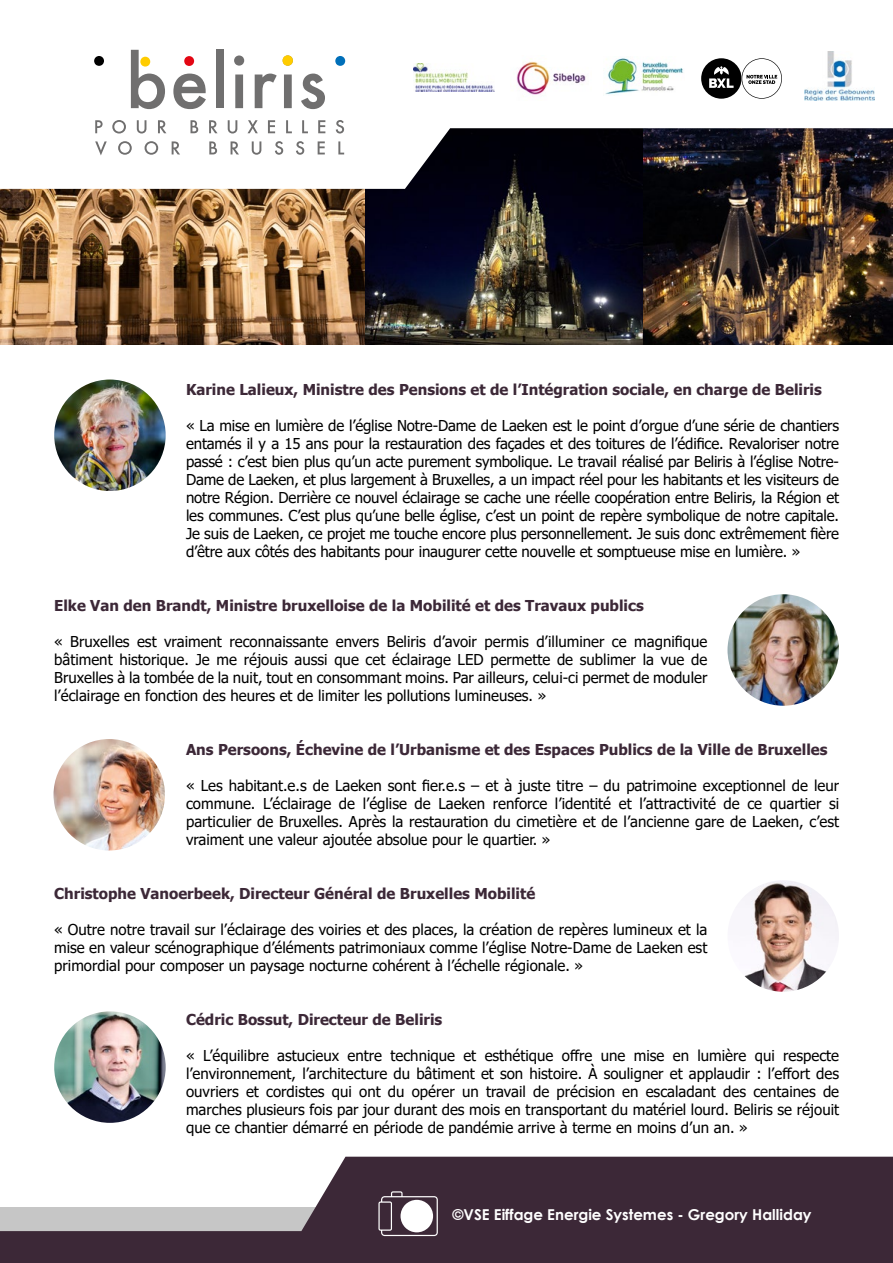
<style>
.page{position:relative;width:893px;height:1263px;background:#fff}
.page>*{position:absolute;margin:0;border:0;box-sizing:border-box;transform-origin:0 0}
.t1{font:15px/18px "Tahoma";color:#000;text-align:justify}
.t2{font:700 15px "Tahoma";color:#3c2837}
.t3{font:700 15px "Century Gothic";color:#fff}
</style>
<div class="page">
<img style="left:365px;top:189px;width:279px;height:155px">
<img style="left:644px;top:189px;width:249px;height:155px">
<img style="left:0;top:189px;width:365px;height:155px">
<svg style="left:0;top:1157px;width:893px;height:106px;fill:#3c2837"></svg>
<svg style="left:0;top:49px;width:893px;height:140px"></svg>
<svg style="left:95px;top:120px;width:8px;height:13px"></svg>
<svg style="left:112px;top:120px;width:14px;height:14px"></svg>
<svg style="left:137px;top:120px;width:9px;height:14px"></svg>
<svg style="left:158px;top:120px;width:8px;height:13px"></svg>
<svg style="left:190px;top:120px;width:8px;height:13px"></svg>
<svg style="left:209px;top:120px;width:9px;height:13px"></svg>
<svg style="left:228px;top:120px;width:9px;height:14px"></svg>
<svg style="left:247px;top:120px;width:11px;height:13px"></svg>
<svg style="left:268px;top:120px;width:7px;height:13px"></svg>
<svg style="left:286px;top:120px;width:6px;height:13px"></svg>
<svg style="left:302px;top:120px;width:6px;height:13px"></svg>
<svg style="left:318px;top:120px;width:7px;height:13px"></svg>
<svg style="left:336px;top:120px;width:8px;height:14px"></svg>
<svg style="left:173px;top:74px;width:33px;height:35px"></svg>
<div style="left:216px;top:50px;width:8px;height:58px;background:#706f6f"></div>
<svg style="left:234px;top:55px;width:10px;height:53px"></svg>
<svg style="left:301px;top:74px;width:24px;height:35px"></svg>
<svg style="left:184px;top:56px;width:10px;height:10px"></svg>
<svg style="left:131px;top:50px;width:34px;height:59px"></svg>
<svg style="left:94px;top:56px;width:10px;height:10px"></svg>
<svg style="left:335px;top:56px;width:10px;height:10px"></svg>
<svg style="left:255px;top:55px;width:38px;height:53px"></svg>
<svg style="left:95px;top:141px;width:12px;height:14px"></svg>
<svg style="left:118px;top:141px;width:14px;height:14px"></svg>
<svg style="left:145px;top:141px;width:13px;height:14px"></svg>
<svg style="left:172px;top:141px;width:8px;height:13px"></svg>
<svg style="left:209px;top:141px;width:8px;height:13px"></svg>
<svg style="left:231px;top:141px;width:8px;height:13px"></svg>
<svg style="left:252px;top:141px;width:9px;height:14px"></svg>
<svg style="left:275px;top:141px;width:8px;height:14px"></svg>
<svg style="left:296px;top:141px;width:8px;height:14px"></svg>
<svg style="left:318px;top:141px;width:7px;height:13px"></svg>
<svg style="left:338px;top:141px;width:6px;height:13px"></svg>
<img style="left:413px;top:64px;width:81px;height:28px">
<img style="left:511px;top:55px;width:80px;height:45px">
<img style="left:603px;top:56px;width:81px;height:39px">
<div style="left:701px;top:58px;width:41px;height:41px;background:#000;border-radius:50%"></div>
<svg style="left:709px;top:66px;width:25px;height:22px"></svg>
<svg style="left:742px;top:58px;width:40px;height:41px"></svg>
<img style="left:804px;top:51px;width:70px;height:50px">
<img style="left:54px;top:379px;width:112px;height:112px;border-radius:56px">
<img style="left:727px;top:594px;width:112px;height:112px;border-radius:56px">
<img style="left:54px;top:739px;width:111px;height:111px;border-radius:56px">
<svg style="left:378px;top:1191px;width:60px;height:45px"></svg>
<img style="left:727px;top:880px;width:112px;height:112px;border-radius:56px">
<img style="left:54px;top:1011px;width:112px;height:112px;border-radius:56px">
<p class="t2" style="left:186px;top:379px;width:637px">Karine Lalieux, Ministre des Pensions et de l’Intégration sociale, en charge de Beliris</p>
<p class="t1" style="left:186px;top:418px;width:655px">« La mise en lumière de l’église Notre-Dame de Laeken est le point d’orgue d’une série de chantiers entamés il y a 15 ans pour la restauration des façades et des toitures de l’édifice. Revaloriser notre passé : c’est bien plus qu’un acte purement symbolique. Le travail réalisé par Beliris à l’église Notre-Dame de Laeken, et plus largement à Bruxelles, a un impact réel pour les habitants et les visiteurs de notre Région. Derrière ce nouvel éclairage se cache une réelle coopération entre Beliris, la Région et les communes. C’est plus qu’une belle église, c’est un point de repère symbolique de notre capitale.<br>Je suis de Laeken, ce projet me touche encore plus personnellement. Je suis donc extrêmement fière d’être aux côtés des habitants pour inaugurer cette nouvelle et somptueuse mise en lumière. »</p>
<p class="t2" style="left:54px;top:595px;width:591px">Elke Van den Brandt, Ministre bruxelloise de la Mobilité et des Travaux publics</p>
<p class="t1" style="left:54px;top:634px;width:655px">« Bruxelles est vraiment reconnaissante envers Beliris d’avoir permis d’illuminer ce magnifique bâtiment historique. Je me réjouis aussi que cet éclairage LED permette de sublimer la vue de Bruxelles à la tombée de la nuit, tout en consommant moins. Par ailleurs, celui-ci permet de moduler l’éclairage en fonction des heures et de limiter les pollutions lumineuses. »</p>
<p class="t2" style="left:186px;top:739px;width:643px">Ans Persoons, Échevine de l’Urbanisme et des Espaces Publics de la Ville de Bruxelles</p>
<p class="t1" style="left:186px;top:778px;width:655px">« Les habitant.e.s de Laeken sont fier.e.s – et à juste titre – du patrimoine exceptionnel de leur commune. L’éclairage de l’église de Laeken renforce l’identité et l’attractivité de ce quartier si particulier de Bruxelles. Après la restauration du cimetière et de l’ancienne gare de Laeken, c’est vraiment une valeur ajoutée absolue pour le quartier. »</p>
<p class="t2" style="left:54px;top:883px;width:482px">Christophe Vanoerbeek, Directeur Général de Bruxelles Mobilité</p>
<p class="t1" style="left:54px;top:922px;width:655px">« Outre notre travail sur l’éclairage des voiries et des places, la création de repères lumineux et la mise en valeur scénographique d’éléments patrimoniaux comme l’église Notre-Dame de Laeken est primordial pour composer un paysage nocturne cohérent à l’échelle régionale. »</p>
<p class="t2" style="left:186px;top:1009px;width:258px">Cédric Bossut, Directeur de Beliris</p>
<p class="t1" style="left:186px;top:1048px;width:655px">« L’équilibre astucieux entre technique et esthétique offre une mise en lumière qui respecte l’environnement, l’architecture du bâtiment et son histoire. À souligner et applaudir : l’effort des ouvriers et cordistes qui ont du opérer un travail de précision en escaladant des centaines de marches plusieurs fois par jour durant des mois en transportant du matériel lourd. Beliris se réjouit que ce chantier démarré en période de pandémie arrive à terme en moins d’un an. »</p>
<p class="t3" style="left:452px;top:1203px;width:361px">©VSE Eiffage Energie Systemes - Gregory Halliday</p>
</div>
